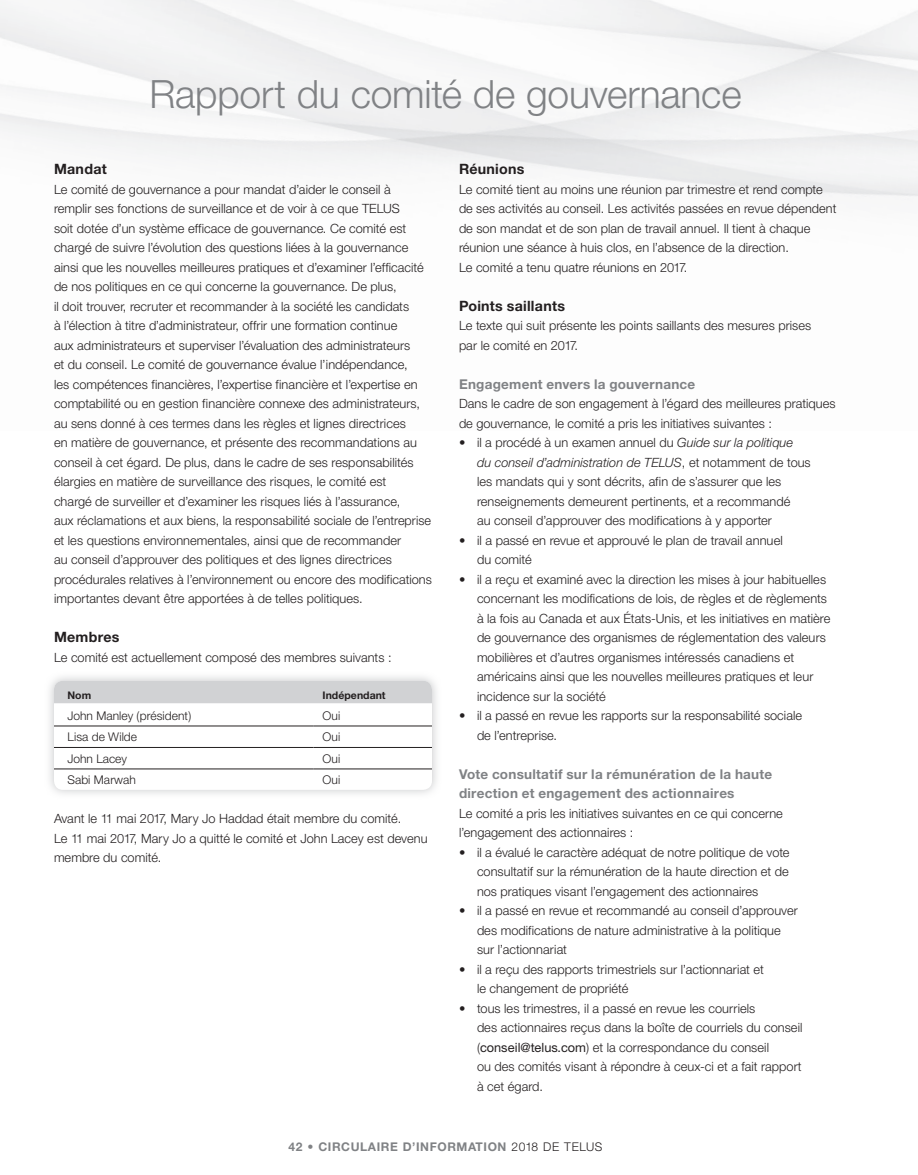
<style>
.page{position:relative;width:918px;height:1175px;background:#fff}
.page>*{position:absolute;margin:0;border:0;box-sizing:border-box;transform-origin:0 0}
.F_Main_Head{font:300 39px "Helve TELUS";letter-spacing:-.005em;color:#808285}
.F___Body_Subhead{font:700 14.25px "Helve TELUS";letter-spacing:.015em;color:#231f20}
.F_subhead_level_2{font:700 13.5px/19.5px "Helve TELUS";letter-spacing:.02em;color:#808285}
.F___Body{font:300 12.75px/19.5px "Helve TELUS";color:#231f20}
.F___Body-2{font:300 12px "Helve TELUS";color:#231f20}
.t1{font:700 12px "Helve TELUS";letter-spacing:.05em;color:#808285}
.F___Body-3{font:700 10.5px "Helve TELUS";color:#231f20}
.s1{font-style:italic}
.s2{font-weight:400}
.s3{font-weight:300;color:#231f20}
</style>
<div class="page">
<div style="left:44px;top:671px;width:398px;height:128px;background:linear-gradient(to right,#f4f4f4,#f4f4f4)"></div>
<div style="left:54px;top:680px;width:378px;height:110px;background:#fff;border-radius:9px"></div>
<div style="left:54px;top:680px;width:378px;height:23px;background:#d1d2d4"></div>
<hr style="left:54px;top:768px;width:260px;height:1px;background:#231f20">
<hr style="left:314px;top:768px;width:118px;height:1px;background:#231f20">
<hr style="left:54px;top:747px;width:260px;height:1px;background:#231f20">
<hr style="left:314px;top:747px;width:118px;height:1px;background:#231f20">
<hr style="left:54px;top:725px;width:260px;height:1px;background:#231f20">
<hr style="left:314px;top:725px;width:118px;height:1px;background:#231f20">
<p class="F_Main_Head" style="left:149px;top:70px;width:594px">Rapport du comité de gouvernance</p>
<p class="F___Body_Subhead" style="left:54px;top:160px;width:54px">Mandat</p>
<p class="F___Body" style="left:54px;top:179px;width:379px">Le comité de gouvernance a pour mandat d’aider le conseil à<br>remplir ses fonctions de surveillance et de voir à ce que TELUS<br>soit dotée d’un système efficace de gouvernance. Ce comité est chargé de suivre l’évolution des questions liées à la gouvernance ainsi que les nouvelles meilleures pratiques et d’examiner l’efficacité de nos politiques en ce qui concerne la gouvernance. De plus,<br>il doit trouver, recruter et recommander à la société les candidats<br>à l’élection à titre d’administrateur, offrir une formation continue<br>aux administrateurs et superviser l’évaluation des administrateurs<br>et du conseil. Le comité de gouvernance évalue l’indépendance,<br>les compétences financières, l’expertise financière et l’expertise en comptabilité ou en gestion financière connexe des administrateurs, au sens donné à ces termes dans les règles et lignes directrices<br>en matière de gouvernance, et présente des recommandations au conseil à cet égard. De plus, dans le cadre de ses responsabilités élargies en matière de surveillance des risques, le comité est<br>chargé de surveiller et d’examiner les risques liés à l’assurance,<br>aux réclamations et aux biens, la responsabilité sociale de l’entreprise et les questions environnementales, ainsi que de recommander<br>au conseil d’approuver des politiques et des lignes directrices procédurales relatives à l’environnement ou encore des modifications importantes devant être apportées à de telles politiques.</p>
<p class="F___Body_Subhead" style="left:54px;top:628px;width:67px">Membres</p>
<p class="F___Body" style="left:54px;top:647px;width:339px">Le comité est actuellement composé des membres suivants :</p>
<p class="F___Body-3" style="left:68px;top:688px;width:25px">Nom</p>
<p class="F___Body-3" style="left:323px;top:688px;width:65px">Indépendant</p>
<p class="F___Body-2" style="left:68px;top:708px;width:125px">John Manley (président)</p>
<p class="F___Body-2" style="left:323px;top:708px;width:19px">Oui</p>
<p class="F___Body-2" style="left:68px;top:730px;width:71px">Lisa de Wilde</p>
<p class="F___Body-2" style="left:323px;top:730px;width:19px">Oui</p>
<p class="F___Body-2" style="left:68px;top:751px;width:61px">John Lacey</p>
<p class="F___Body-2" style="left:323px;top:751px;width:19px">Oui</p>
<p class="F___Body-2" style="left:68px;top:772px;width:70px">Sabi Marwah</p>
<p class="F___Body-2" style="left:323px;top:772px;width:19px">Oui</p>
<p class="F___Body" style="left:54px;top:809px;width:375px">Avant le 11 mai 2017, Mary Jo Haddad était membre du comité.<br>Le 11 mai 2017, Mary Jo a quitté le comité et John Lacey est devenu membre du comité.</p>
<p class="F___Body_Subhead" style="left:459px;top:160px;width:67px">Réunions</p>
<p class="F___Body" style="left:459px;top:179px;width:379px">Le comité tient au moins une réunion par trimestre et rend compte de ses activités au conseil. Les activités passées en revue dépendent de son mandat et de son plan de travail annuel. Il tient à chaque réunion une séance à huis clos, en l’absence de la direction.<br>Le comité a tenu quatre réunions en 2017.</p>
<p class="F___Body_Subhead" style="left:459px;top:297px;width:107px">Points saillants</p>
<p class="F___Body" style="left:459px;top:315px;width:354px">Le texte qui suit présente les points saillants des mesures prises par le comité en 2017.</p>
<p class="F_subhead_level_2" style="left:459px;top:374px;width:238px">Engagement envers la gouvernance</p>
<p class="F___Body" style="left:459px;top:393px;width:378px">Dans le cadre de son engagement à l’égard des meilleures pratiques de gouvernance, le comité a pris les initiatives suivantes :</p>
<p class="F___Body" style="left:477px;top:432px;width:335px;text-indent:-18px">• il a procédé à un examen annuel du <span class="s1">Guide sur la politique<br>du conseil d’administration de TELUS</span>, et notamment de tous les mandats qui y sont décrits, afin de s’assurer que les renseignements demeurent pertinents, et a recommandé<br>au conseil d’approuver des modifications à y apporter</p>
<p class="F___Body" style="left:477px;top:530px;width:307px;text-indent:-18px">• il a passé en revue et approuvé le plan de travail annuel du comité</p>
<p class="F___Body" style="left:477px;top:569px;width:355px;text-indent:-18px">• il a reçu et examiné avec la direction les mises à jour habituelles concernant les modifications de lois, de règles et de règlements à la fois au Canada et aux États-Unis, et les initiatives en matière de gouvernance des organismes de réglementation des valeurs mobilières et d’autres organismes intéressés canadiens et américains ainsi que les nouvelles meilleures pratiques et leur incidence sur la société</p>
<p class="F___Body" style="left:477px;top:705px;width:327px;text-indent:-18px">• il a passé en revue les rapports sur la responsabilité sociale de l’entreprise.</p>
<p class="F_subhead_level_2" style="left:459px;top:764px;width:315px">Vote consultatif sur la rémunération de la haute direction et engagement des actionnaires</p>
<p class="F___Body" style="left:459px;top:803px;width:325px">Le comité a pris les initiatives suivantes en ce qui concerne l’engagement des actionnaires :</p>
<p class="F___Body" style="left:477px;top:842px;width:314px;text-align:justify;text-indent:-18px">• il a évalué le caractère adéquat de notre politique de vote consultatif sur la rémunération de la haute direction et de nos pratiques visant l’engagement des actionnaires</p>
<p class="F___Body" style="left:477px;top:900px;width:322px;text-indent:-18px">• il a passé en revue et recommandé au conseil d’approuver des modifications de nature administrative à la politique sur l’actionnariat</p>
<p class="F___Body" style="left:477px;top:959px;width:288px;text-indent:-18px">• il a reçu des rapports trimestriels sur l’actionnariat et le changement de propriété</p>
<p class="F___Body" style="left:477px;top:998px;width:327px;text-indent:-18px">• tous les trimestres, il a passé en revue les courriels<br>des actionnaires reçus dans la boîte de courriels du conseil (<span class="s2">conseil@telus.com</span>) et la correspondance du conseil<br>ou des comités visant à répondre à ceux-ci et a fait rapport à cet égard.</p>
<p class="t1" style="left:288px;top:1139px;width:316px">42 • CIRCULAIRE D’INFORMATION <span class="s3">2018 DE TELUS</span></p>
</div>
